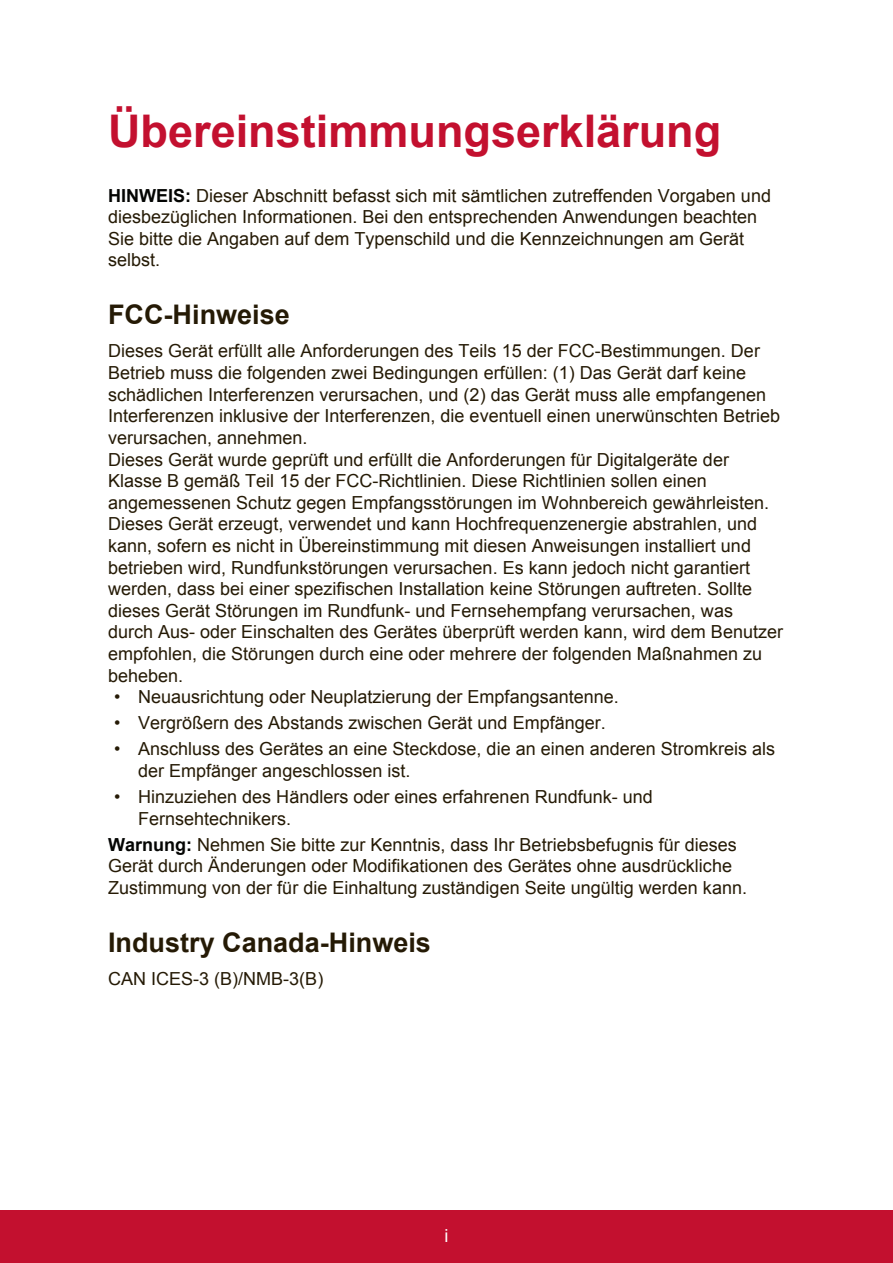
<style>
.page{position:relative;width:893px;height:1263px;background:#fff}
.page>*{position:absolute;margin:0;border:0;box-sizing:border-box;transform-origin:0 0}
.t1{font:700 45px "Arial";color:#c3102f}
.t2{font:700 27px "Arial";color:#251a05}
.t3{font:18px/21.6px "Arial";color:#251a05}
.t4{font:18px "Arial";color:#fff}
.s1{font-weight:700;color:#040503}
</style>
<div class="page">
<div style="left:0;top:1210px;width:892px;height:53px;background:#c3102f"></div>
<h1 class="t1" style="left:108px;top:101px;width:614px">Übereinstimmungserklärung</h1>
<p class="t3" style="left:108px;top:185px;width:664px"><span class="s1">HINWEIS:</span> Dieser Abschnitt befasst sich mit sämtlichen zutreffenden Vorgaben und diesbezüglichen Informationen. Bei den entsprechenden Anwendungen beachten Sie bitte die Angaben auf dem Typenschild und die Kennzeichnungen am Gerät selbst.</p>
<h2 class="t2" style="left:108px;top:296px;width:183px">FCC-Hinweise</h2>
<p class="t3" style="left:108px;top:340px;width:676px">Dieses Gerät erfüllt alle Anforderungen des Teils 15 der FCC-Bestimmungen. Der Betrieb muss die folgenden zwei Bedingungen erfüllen: (1) Das Gerät darf keine schädlichen Interferenzen verursachen, und (2) das Gerät muss alle empfangenen Interferenzen inklusive der Interferenzen, die eventuell einen unerwünschten Betrieb verursachen, annehmen.<br>Dieses Gerät wurde geprüft und erfüllt die Anforderungen für Digitalgeräte der Klasse B gemäß Teil 15 der FCC-Richtlinien. Diese Richtlinien sollen einen angemessenen Schutz gegen Empfangsstörungen im Wohnbereich gewährleisten.<br>Dieses Gerät erzeugt, verwendet und kann Hochfrequenzenergie abstrahlen, und kann, sofern es nicht in Übereinstimmung mit diesen Anweisungen installiert und betrieben wird, Rundfunkstörungen verursachen. Es kann jedoch nicht garantiert werden, dass bei einer spezifischen Installation keine Störungen auftreten. Sollte dieses Gerät Störungen im Rundfunk- und Fernsehempfang verursachen, was<br>durch Aus- oder Einschalten des Gerätes überprüft werden kann, wird dem Benutzer empfohlen, die Störungen durch eine oder mehrere der folgenden Maßnahmen zu beheben.</p>
<p class="t3" style="left:114px;top:686px;width:506px">• Neuausrichtung oder Neuplatzierung der Empfangsantenne.</p>
<p class="t3" style="left:114px;top:712px;width:493px">• Vergrößern des Abstands zwischen Gerät und Empfänger.</p>
<p class="t3" style="left:138px;top:738px;width:638px;text-indent:-24px">• Anschluss des Gerätes an eine Steckdose, die an einen anderen Stromkreis als der Empfänger angeschlossen ist.</p>
<p class="t3" style="left:138px;top:786px;width:516px;text-indent:-24px">• Hinzuziehen des Händlers oder eines erfahrenen Rundfunk- und<br>Fernsehtechnikers.</p>
<p class="t3" style="left:108px;top:834px;width:640px"><span class="s1">Warnung:</span> Nehmen Sie bitte zur Kenntnis, dass Ihr Betriebsbefugnis für dieses<br>Gerät durch Änderungen oder Modifikationen des Gerätes ohne ausdrückliche<br>Zustimmung von der für die Einhaltung zuständigen Seite ungültig werden kann.</p>
<h2 class="t2" style="left:108px;top:924px;width:324px">Industry Canada-Hinweis</h2>
<p class="t3" style="left:108px;top:968px;width:217px">CAN ICES-3 (B)/NMB-3(B)</p>
<p class="t4" style="left:444px;top:1223px;width:5px">i</p>
</div>
